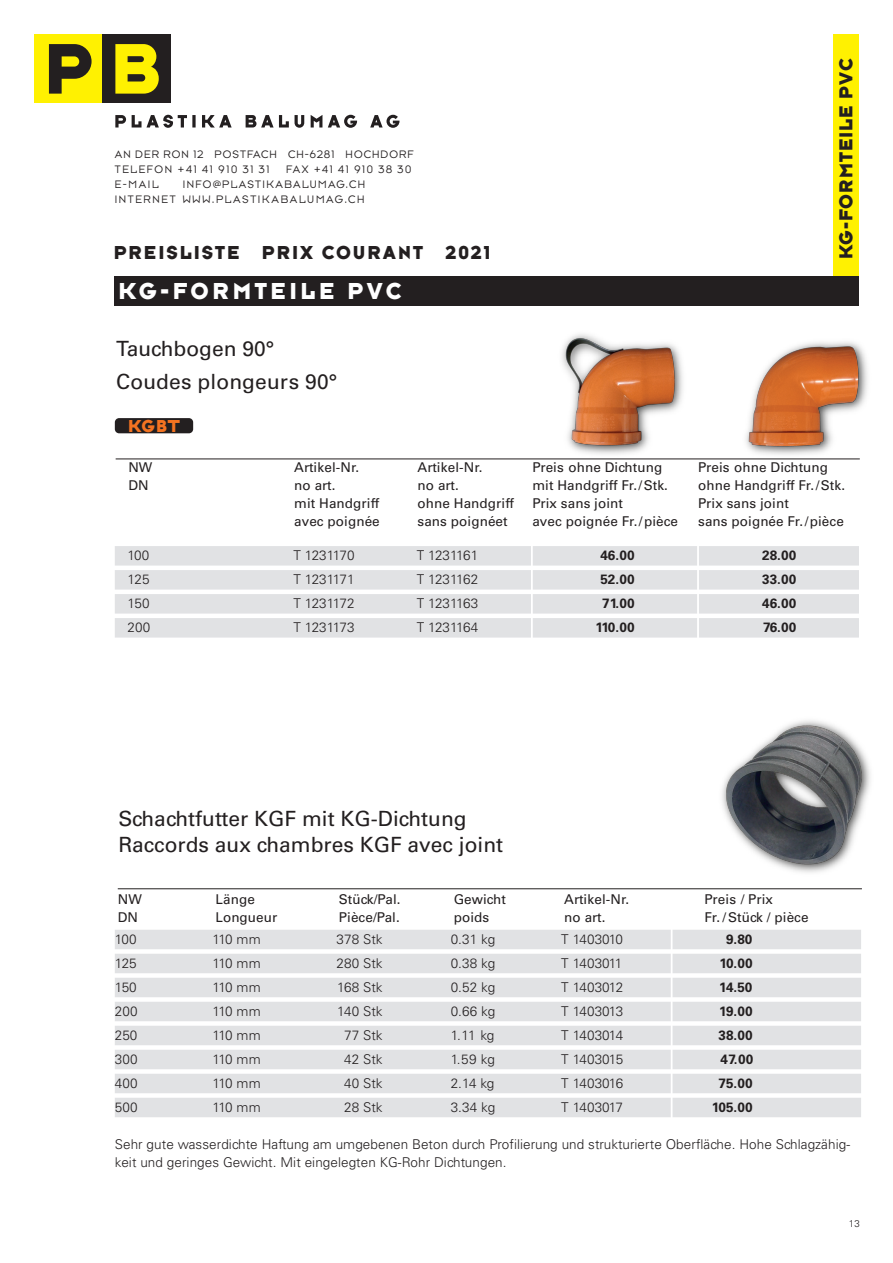
<style>
.page{position:relative;width:893px;height:1263px;background:#fff}
.page>*{position:absolute;margin:0;border:0;box-sizing:border-box;transform-origin:0 0}
.t1{font:24px "Typeface Six";letter-spacing:.15em;color:#fff}
.t2{font:21px "Univers";color:#231f20}
.t3{font:19.5px "Typeface Six";letter-spacing:.1em;color:#231f20}
.t4{font:19.5px "Typeface Six";letter-spacing:.05em;color:#231f20}
.t5{font:18px "Typeface Six";color:#f47321}
.t6{font:300 13.5px/18px "Univers";letter-spacing:.005em;color:#231f20}
.t7{font:13.5px "Univers";letter-spacing:.005em;color:#231f20}
.t8{font:300 13.5px "Univers";letter-spacing:-.02em;color:#231f20}
.t9{font:700 13.5px "Univers";letter-spacing:.005em;color:#231f20}
.t10{font:11.25px "Typeface Seven";letter-spacing:.14em;color:#231f20}
.t11{font:11.25px "Typeface Seven";letter-spacing:.1em;color:#231f20}
.t12{font:300 9.75px "Univers";color:#231f20}
</style>
<div class="page">
<div style="left:833px;top:34px;width:26px;height:242px;background:#fff101"></div>
<div style="left:115px;top:276px;width:744px;height:30px;background:#231f20"></div>
<img style="left:560px;top:332px;width:123px;height:120px">
<img style="left:744px;top:340px;width:125px;height:112px">
<svg style="left:115px;top:115px;width:11px;height:12px"></svg>
<svg style="left:132px;top:115px;width:55px;height:13px"></svg>
<svg style="left:192px;top:115px;width:4px;height:12px"></svg>
<svg style="left:202px;top:115px;width:30px;height:12px"></svg>
<svg style="left:246px;top:115px;width:43px;height:12px"></svg>
<svg style="left:295px;top:115px;width:9px;height:13px"></svg>
<svg style="left:311px;top:115px;width:11px;height:12px"></svg>
<svg style="left:328px;top:115px;width:29px;height:13px"></svg>
<svg style="left:370px;top:115px;width:29px;height:13px"></svg>
<div style="left:34px;top:34px;width:69px;height:68px;background:#fff101"></div>
<div style="left:103px;top:34px;width:68px;height:68px;background:#231f20"></div>
<svg style="left:49px;top:44px;width:43px;height:50px"></svg>
<svg style="left:115px;top:44px;width:44px;height:50px"></svg>
<hr style="left:116px;top:459px;width:744px;height:1px;background:#231f20">
<div style="left:115px;top:418px;width:78px;height:15px;background:#231f20;border-radius:4px"></div>
<div style="left:115px;top:546px;width:744px;height:20px;background:#e1e2e4"></div>
<div style="left:115px;top:570px;width:744px;height:20px;background:#e1e2e4"></div>
<div style="left:115px;top:594px;width:744px;height:20px;background:#e1e2e4"></div>
<div style="left:115px;top:618px;width:744px;height:20px;background:#e1e2e4"></div>
<hr style="left:697px;top:543px;width:2px;height:114px;background:#fff">
<hr style="left:531px;top:541px;width:2px;height:114px;background:#fff">
<img style="left:678px;top:720px;width:193px;height:170px">
<img style="left:714px;top:721px;width:153px;height:144px">
<hr style="left:118px;top:888px;width:744px;height:1px;background:#231f20">
<div style="left:115px;top:930px;width:746px;height:19px;background:#e1e2e4"></div>
<div style="left:115px;top:954px;width:746px;height:19px;background:#e1e2e4"></div>
<div style="left:115px;top:978px;width:746px;height:19px;background:#e1e2e4"></div>
<div style="left:115px;top:1002px;width:746px;height:19px;background:#e1e2e4"></div>
<div style="left:115px;top:1026px;width:746px;height:19px;background:#e1e2e4"></div>
<div style="left:115px;top:1050px;width:746px;height:19px;background:#e1e2e4"></div>
<div style="left:115px;top:1074px;width:746px;height:19px;background:#e1e2e4"></div>
<div style="left:115px;top:1098px;width:746px;height:19px;background:#e1e2e4"></div>
<hr style="left:671px;top:926px;width:1px;height:195px;background:#fff">
<p class="t11" style="left:115px;top:147px;width:300px">AN DER RON 12 POSTFACH CH-6281 HOCHDORF</p>
<p class="t10" style="left:115px;top:162px;width:156px">TELEFON +41 41 910 31 31</p>
<p class="t10" style="left:286px;top:162px;width:127px">FAX +41 41 910 38 30</p>
<p class="t10" style="left:115px;top:177px;width:45px">E-MAIL</p>
<p class="t10" style="left:183px;top:177px;width:184px">INFO@PLASTIKABALUMAG.CH</p>
<p class="t10" style="left:115px;top:192px;width:251px">INTERNET WWW.PLASTIKABALUMAG.CH</p>
<p class="t3" style="left:114px;top:241px;width:378px">PREISLISTE PRIX COURANT 2021</p>
<p class="t1" style="left:118px;top:277px;width:285px">KG-FORMTEILE PVC</p>
<p class="t2" style="left:116px;top:340px;width:159px">Tauchbogen 90°</p>
<p class="t2" style="left:116px;top:374px;width:222px">Coudes plongeurs 90°</p>
<p class="t5" style="left:128px;top:415px;width:53px">KGbt</p>
<p class="t4" style="left:834px;top:259px;width:202px;rotate:-90deg">KG-FORMTEILE PVC</p>
<p class="t7" style="left:128px;top:462px;width:26px">NW</p>
<p class="t7" style="left:294px;top:462px;width:67px">Artikel-Nr.</p>
<p class="t7" style="left:418px;top:462px;width:67px">Artikel-Nr.</p>
<p class="t7" style="left:532px;top:462px;width:131px">Preis ohne Dichtung</p>
<p class="t7" style="left:698px;top:462px;width:131px">Preis ohne Dichtung</p>
<p class="t7" style="left:128px;top:480px;width:22px">DN</p>
<p class="t7" style="left:294px;top:480px;width:43px">no art.</p>
<p class="t7" style="left:418px;top:480px;width:43px">no art.</p>
<p class="t7" style="left:532px;top:480px;width:137px">mit Handgriff Fr./Stk.</p>
<p class="t7" style="left:698px;top:480px;width:148px">ohne Handgriff Fr./Stk.</p>
<p class="t7" style="left:294px;top:498px;width:87px">mit Handgriff</p>
<p class="t7" style="left:418px;top:498px;width:98px">ohne Handgriff</p>
<p class="t7" style="left:532px;top:498px;width:92px">Prix sans joint</p>
<p class="t7" style="left:698px;top:498px;width:92px">Prix sans joint</p>
<p class="t7" style="left:294px;top:516px;width:87px">avec poignée</p>
<p class="t7" style="left:418px;top:516px;width:92px">sans poignéet</p>
<p class="t7" style="left:532px;top:516px;width:147px">avec poignée Fr./pièce</p>
<p class="t7" style="left:698px;top:516px;width:147px">sans poignée Fr./pièce</p>
<p class="t6" style="left:128px;top:548px;width:23px">100</p>
<p class="t8" style="left:293px;top:551px;width:63px">T 1231170</p>
<p class="t8" style="left:417px;top:551px;width:63px">T 1231161</p>
<p class="t6" style="left:128px;top:572px;width:23px">125</p>
<p class="t8" style="left:293px;top:575px;width:63px">T 1231171</p>
<p class="t8" style="left:417px;top:575px;width:63px">T 1231162</p>
<p class="t6" style="left:128px;top:596px;width:23px">150</p>
<p class="t8" style="left:293px;top:599px;width:63px">T 1231172</p>
<p class="t8" style="left:417px;top:599px;width:63px">T 1231163</p>
<p class="t6" style="left:128px;top:620px;width:24px">200</p>
<p class="t8" style="left:293px;top:623px;width:63px">T 1231173</p>
<p class="t8" style="left:417px;top:623px;width:63px">T 1231164</p>
<p class="t2" style="left:118px;top:811px;width:350px">Schachtfutter KGF mit KG-Dichtung</p>
<p class="t2" style="left:118px;top:836px;width:386px">Raccords aux chambres KGF avec joint</p>
<p class="t9" style="left:600px;top:551px;width:36px">46.00</p>
<p class="t9" style="left:600px;top:575px;width:36px">52.00</p>
<p class="t9" style="left:602px;top:599px;width:34px">71.00</p>
<p class="t9" style="left:595px;top:623px;width:41px">110.00</p>
<p class="t9" style="left:762px;top:551px;width:36px">28.00</p>
<p class="t9" style="left:762px;top:575px;width:36px">33.00</p>
<p class="t9" style="left:762px;top:599px;width:36px">46.00</p>
<p class="t9" style="left:763px;top:623px;width:35px">76.00</p>
<p class="t7" style="left:118px;top:894px;width:26px">NW</p>
<p class="t7" style="left:216px;top:894px;width:41px">Länge</p>
<p class="t7" style="left:339px;top:894px;width:63px">Stück/Pal.</p>
<p class="t7" style="left:454px;top:894px;width:54px">Gewicht</p>
<p class="t7" style="left:564px;top:894px;width:67px">Artikel-Nr.</p>
<p class="t7" style="left:705px;top:894px;width:70px">Preis / Prix</p>
<p class="t7" style="left:118px;top:912px;width:22px">DN</p>
<p class="t7" style="left:216px;top:912px;width:63px">Longueur</p>
<p class="t7" style="left:339px;top:912px;width:62px">Pièce/Pal.</p>
<p class="t7" style="left:454px;top:912px;width:37px">poids</p>
<p class="t7" style="left:564px;top:912px;width:43px">no art.</p>
<p class="t7" style="left:705px;top:912px;width:105px">Fr./Stück / pièce</p>
<p class="t6" style="left:115px;top:931px;width:23px">100</p>
<p class="t6" style="left:213px;top:931px;width:50px">110 mm</p>
<p class="t6" style="left:337px;top:931px;width:48px">378 Stk</p>
<p class="t6" style="left:451px;top:931px;width:46px">0.31 kg</p>
<p class="t8" style="left:561px;top:934px;width:63px">T 1403010</p>
<p class="t6" style="left:115px;top:955px;width:23px">125</p>
<p class="t6" style="left:213px;top:955px;width:50px">110 mm</p>
<p class="t6" style="left:337px;top:955px;width:48px">280 Stk</p>
<p class="t6" style="left:451px;top:955px;width:46px">0.38 kg</p>
<p class="t8" style="left:561px;top:958px;width:63px">T 1403011</p>
<p class="t6" style="left:115px;top:979px;width:23px">150</p>
<p class="t6" style="left:213px;top:979px;width:50px">110 mm</p>
<p class="t6" style="left:337px;top:979px;width:47px">168 Stk</p>
<p class="t6" style="left:451px;top:979px;width:46px">0.52 kg</p>
<p class="t8" style="left:561px;top:982px;width:63px">T 1403012</p>
<p class="t6" style="left:115px;top:1003px;width:24px">200</p>
<p class="t6" style="left:213px;top:1003px;width:50px">110 mm</p>
<p class="t6" style="left:337px;top:1003px;width:47px">140 Stk</p>
<p class="t6" style="left:451px;top:1003px;width:46px">0.66 kg</p>
<p class="t8" style="left:561px;top:1006px;width:63px">T 1403013</p>
<p class="t6" style="left:115px;top:1027px;width:24px">250</p>
<p class="t6" style="left:213px;top:1027px;width:50px">110 mm</p>
<p class="t6" style="left:344px;top:1027px;width:40px">77 Stk</p>
<p class="t6" style="left:451px;top:1027px;width:45px">1.11 kg</p>
<p class="t8" style="left:561px;top:1030px;width:63px">T 1403014</p>
<p class="t6" style="left:115px;top:1051px;width:24px">300</p>
<p class="t6" style="left:213px;top:1051px;width:50px">110 mm</p>
<p class="t6" style="left:344px;top:1051px;width:40px">42 Stk</p>
<p class="t6" style="left:451px;top:1051px;width:46px">1.59 kg</p>
<p class="t8" style="left:561px;top:1054px;width:63px">T 1403015</p>
<p class="t6" style="left:115px;top:1075px;width:24px">400</p>
<p class="t6" style="left:213px;top:1075px;width:50px">110 mm</p>
<p class="t6" style="left:344px;top:1075px;width:40px">40 Stk</p>
<p class="t6" style="left:451px;top:1075px;width:45px">2.14 kg</p>
<p class="t8" style="left:561px;top:1078px;width:63px">T 1403016</p>
<p class="t6" style="left:115px;top:1099px;width:24px">500</p>
<p class="t6" style="left:213px;top:1099px;width:50px">110 mm</p>
<p class="t6" style="left:344px;top:1099px;width:40px">28 Stk</p>
<p class="t6" style="left:451px;top:1099px;width:46px">3.34 kg</p>
<p class="t8" style="left:561px;top:1102px;width:63px">T 1403017</p>
<p class="t9" style="left:726px;top:934px;width:28px">9.80</p>
<p class="t9" style="left:719px;top:958px;width:35px">10.00</p>
<p class="t9" style="left:719px;top:982px;width:35px">14.50</p>
<p class="t9" style="left:719px;top:1006px;width:35px">19.00</p>
<p class="t9" style="left:718px;top:1030px;width:36px">38.00</p>
<p class="t9" style="left:720px;top:1054px;width:34px">47.00</p>
<p class="t9" style="left:718px;top:1078px;width:36px">75.00</p>
<p class="t9" style="left:712px;top:1102px;width:42px">105.00</p>
<p class="t6" style="left:115px;top:1136px;width:737px">Sehr gute wasserdichte Haftung am umgebenen Beton durch Profilierung und strukturierte Oberfläche. Hohe Schlagzähig&shy;keit und geringes Gewicht. Mit eingelegten KG-Rohr Dichtungen.</p>
<p class="t12" style="left:849px;top:1220px;width:12px">13</p>
</div>
